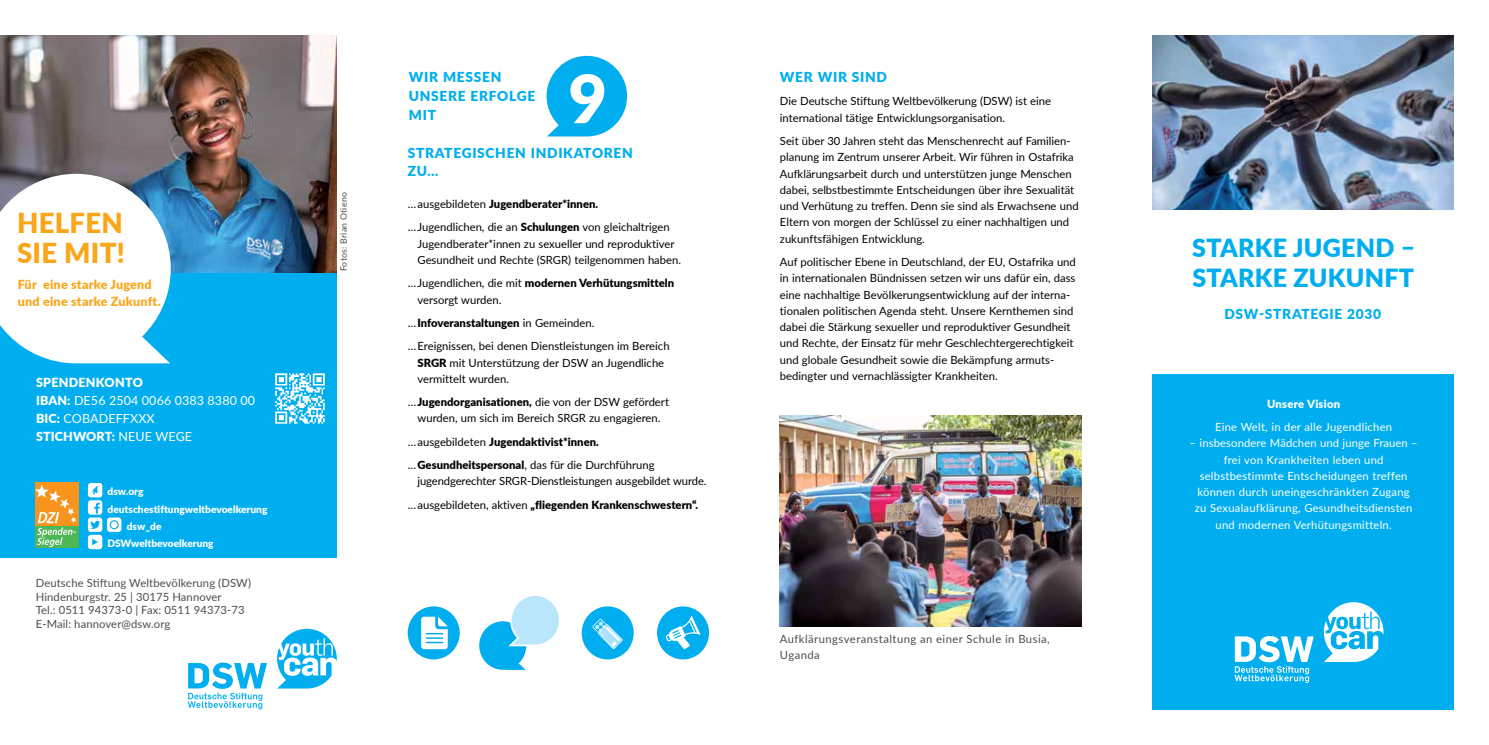
<style>
.page{position:relative;width:1489px;height:745px;background:#fff}
.page>*{position:absolute;margin:0;border:0;box-sizing:border-box;transform-origin:0 0}
.t1{font:900 66.75px "Lato";color:#fff}
.t2{font:900 27.5px/30px "Lato";letter-spacing:.01em;color:#faa61a}
.t3{font:900 25px/30px "Lato";letter-spacing:.01em;color:#00aeef}
.t4{font:900 13.75px/18.8px "Lato";letter-spacing:.05em;color:#00aeef}
.t5{font:12.5px/17.9px "Lato";letter-spacing:.01em;color:#fff}
.t6{font:900 12.5px/17.5px "Lato";letter-spacing:.02em;color:#faa61a}
.t7{font:11.25px/16.2px "Lato";color:#000}
.t8{font:11.25px/16.2px "Lato";letter-spacing:.02em;color:#fff;text-align:center}
.t9{font:11.25px/13.8px "Lato";letter-spacing:.01em;color:#4d4d4f}
.t10{font:900 11.25px/23.4px "Lato";color:#000}
.t11{font:11.25px/15.6px "Lato";letter-spacing:.04em;color:#4d4d4f}
.t12{font:900 11.25px "Lato";color:#fff}
.t13{font:900 10.12px "Lato";color:#fff}
.t14{font:8.75px "Lato";letter-spacing:.03em;color:#4d4d4f}
.s1{font-weight:900}
.s2{font-weight:400}
</style>
<div class="page">
<div style="left:1152px;top:373px;width:301px;height:336px;background:#00aeef"></div>
<div style="left:0;top:35px;width:337px;height:522px;background:#00aeef"></div>
<svg style="left:188px;top:662px;width:79px;height:47px"></svg>
<svg style="left:277px;top:628px;width:60px;height:60px"></svg>
<img style="left:0;top:35px;width:337px;height:237px">
<svg style="left:0;top:174px;width:171px;height:189px;background:#e0eef4"></svg>
<div style="left:35px;top:482px;width:43px;height:43px;background:#f7941e"></div>
<div style="left:35px;top:526px;width:43px;height:21px;background:#4eb857"></div>
<svg style="left:35px;top:485px;width:41px;height:61px"></svg>
<div style="left:88px;top:482px;width:14px;height:15px;background:#fff;border-radius:3px"></div>
<div style="left:88px;top:500px;width:14px;height:14px;background:#fff;border-radius:3px"></div>
<div style="left:88px;top:517px;width:14px;height:14px;background:#fff;border-radius:3px"></div>
<svg style="left:90px;top:520px;width:10px;height:8px"></svg>
<div style="left:107px;top:517px;width:14px;height:14px;background:#fff;border-radius:3px"></div>
<div style="left:110px;top:520px;width:9px;height:9px;border:1px solid #00aeef;border-radius:50%"></div>
<div style="left:88px;top:534px;width:14px;height:15px;background:#fff;border-radius:3px"></div>
<svg style="left:92px;top:486px;width:5px;height:8px"></svg>
<svg style="left:94px;top:502px;width:6px;height:11px"></svg>
<svg style="left:92px;top:538px;width:6px;height:7px"></svg>
<img style="left:275px;top:373px;width:50px;height:51px">
<svg style="left:1234px;top:636px;width:79px;height:46px"></svg>
<svg style="left:1323px;top:602px;width:60px;height:59px"></svg>
<img style="left:1152px;top:35px;width:301px;height:174px">
<div style="left:407px;top:606px;width:52px;height:53px;background:#00aeef;border-radius:50%"></div>
<svg style="left:421px;top:616px;width:27px;height:32px"></svg>
<div style="left:581px;top:606px;width:52px;height:53px;background:#00aeef;border-radius:50%"></div>
<svg style="left:592px;top:618px;width:31px;height:30px"></svg>
<div style="left:657px;top:606px;width:52px;height:53px;background:#00aeef;border-radius:50%"></div>
<svg style="left:665px;top:616px;width:35px;height:32px"></svg>
<svg style="left:479px;top:596px;width:80px;height:74px"></svg>
<img style="left:780px;top:415px;width:301px;height:211px">
<svg style="left:546px;top:56px;width:81px;height:80px"></svg>
<h2 class="t2" style="left:17px;top:206px;width:109px">Helfen<br>Sie mit!</h2>
<p class="t6" style="left:18px;top:275px;width:144px">Für eine starke Jugend und eine starke Zukunft.</p>
<p class="t5" style="left:36px;top:373px;width:220px"><span class="s1">Spendenkonto<br>IBAN:</span> DE56 2504 0066 0383 8380 00<br><span class="s1">BIC:</span> COBADEFFXXX<br><span class="s1">Stichwort:</span> Neue Wege</p>
<p class="t13" style="left:107px;top:484px;width:38px">dsw.org</p>
<p class="t13" style="left:107px;top:501px;width:161px">deutschestiftungweltbevoelkerung</p>
<p class="t13" style="left:127px;top:518px;width:36px">dsw_de</p>
<p class="t13" style="left:107px;top:535px;width:108px">DSWweltbevoelkerung</p>
<p class="t9" style="left:36px;top:575px;width:217px">Deutsche Stiftung Weltbevölkerung (DSW)<br>Hindenburgstr. 25 | 30175 Hannover<br>Tel.: 0511 94373-0 | Fax: 0511 94373-73<br>E-Mail: hannover@dsw.org</p>
<p class="t14" style="left:337px;top:271px;width:80px;rotate:-90deg">Fotos: Brian Otieno</p>
<p class="t4" style="left:409px;top:67px;width:128px">Wi r messen unsere Erfolge<br>MIT</p>
<h1 class="t1" style="left:568px;top:49px;width:40px">9</h1>
<p class="t4" style="left:407px;top:143px;width:227px">strategischen Indikatoren zu…</p>
<p class="t7" style="left:407px;top:192px;width:263px;line-height:23.4px">… ausgebildeten <span class="s1">Jugendberater*innen.<br></span>… Jugendlichen, die an <span class="s1">Schulungen</span> von gleichaltrigen</p>
<p class="t7" style="left:417px;top:235px;width:265px">Jugendberater*innen zu sexueller und reproduktiver<br>Gesundheit und Rechte (SRGR) teilgenommen haben.</p>
<p class="t7" style="left:417px;top:274px;width:258px;text-indent:-10px">… Jugendlichen, die mit <span class="s1">modernen Verhütungsmitteln </span>versorgt wurden.</p>
<p class="t7" style="left:407px;top:310px;width:263px;line-height:23.4px">… <span class="s1">Infoveranstaltungen</span> in Gemeinden.<br>… Ereignissen, bei denen Dienstleistungen im Bereich</p>
<p class="t10" style="left:417px;top:350px;width:15px">SRGR</p>
<p class="t7" style="left:417px;top:353px;width:248px;text-indent:32px">mit Unterstützung der DSW an Jugendliche vermittelt wurden.</p>
<p class="t7" style="left:408px;top:393px;width:263px;text-align:center">… <span class="s1">Jugendorganisationen,</span> die von der DSW gefördert wurden, um sich im Bereich SRGR zu engagieren.</p>
<p class="t10" style="left:408px;top:429px;width:248px"><span class="s2">…ausgebildeten</span> Jugendaktivist*innen.<br><span class="s2">…</span> Gesundheitspersonal<span class="s2">, das für die Durchführung</span></p>
<p class="t7" style="left:408px;top:469px;width:300px;line-height:23.4px;text-indent:10px">jugendgerechter SRGR-Dienstleistungen ausgebildet wurde. … ausgebildeten, aktiven <span class="s1">„fliegenden Krankenschwestern“.</span></p>
<p class="t4" style="left:780px;top:67px;width:109px">Wer wir sind</p>
<p class="t7" style="left:780px;top:93px;width:273px">Die Deutsche Stiftung Weltbevölkerung (DSW) ist eine international tätige Entwicklungsorganisation.</p>
<p class="t7" style="left:780px;top:132px;width:300px">Seit über 30 Jahren steht das Menschenrecht auf Familien&shy;planung im Zentrum unserer Arbeit. Wir führen in Ostafrika Aufklärungsarbeit durch und unterstützen junge Menschen dabei, selbstbestimmte Entscheidungen über ihre Sexualität und Verhütung zu treffen. Denn sie sind als Erwachsene und Eltern von morgen der Schlüssel zu einer nachhaltigen und zukunftsfähigen Entwicklung.</p>
<p class="t7" style="left:780px;top:253px;width:297px">Auf politischer Ebene in Deutschland, der EU, Ostafrika und in internationalen Bündnissen setzen wir uns dafür ein, dass eine nachhaltige Bevölkerungsentwicklung auf der interna&shy;tionalen politischen Agenda steht. Unsere Kernthemen sind dabei die Stärkung sexueller und reproduktiver Gesundheit und Rechte, der Einsatz für mehr Geschlechtergerechtigkeit und globale Gesundheit sowie die Bekämpfung armuts&shy;bedingter und vernachlässigter Krankheiten.</p>
<p class="t11" style="left:780px;top:630px;width:271px">Aufklärungsveranstaltung an einer Schule in Busia,<br>Uganda</p>
<h3 class="t3" style="left:1192px;top:231px;width:224px">Starke Jugend – starke Zukunft</h3>
<p class="t4" style="left:1224px;top:303px;width:158px">DSW-Strategie 2030</p>
<p class="t12" style="left:1266px;top:395px;width:75px">Unsere Vision</p>
<p class="t8" style="left:1215px;top:418px;width:178px">Eine Welt, in der alle Jugendlichen</p>
<p class="t8" style="left:1189px;top:434px;width:230px">– insbesondere Mädchen und junge Frauen – frei von Krankheiten leben und selbstbestimmte Entscheidungen treffen können durch uneingeschränkten Zugang<br>zu Sexualaufklärung, Gesundheitsdiensten und modernen Verhütungsmitteln.</p>
</div>
